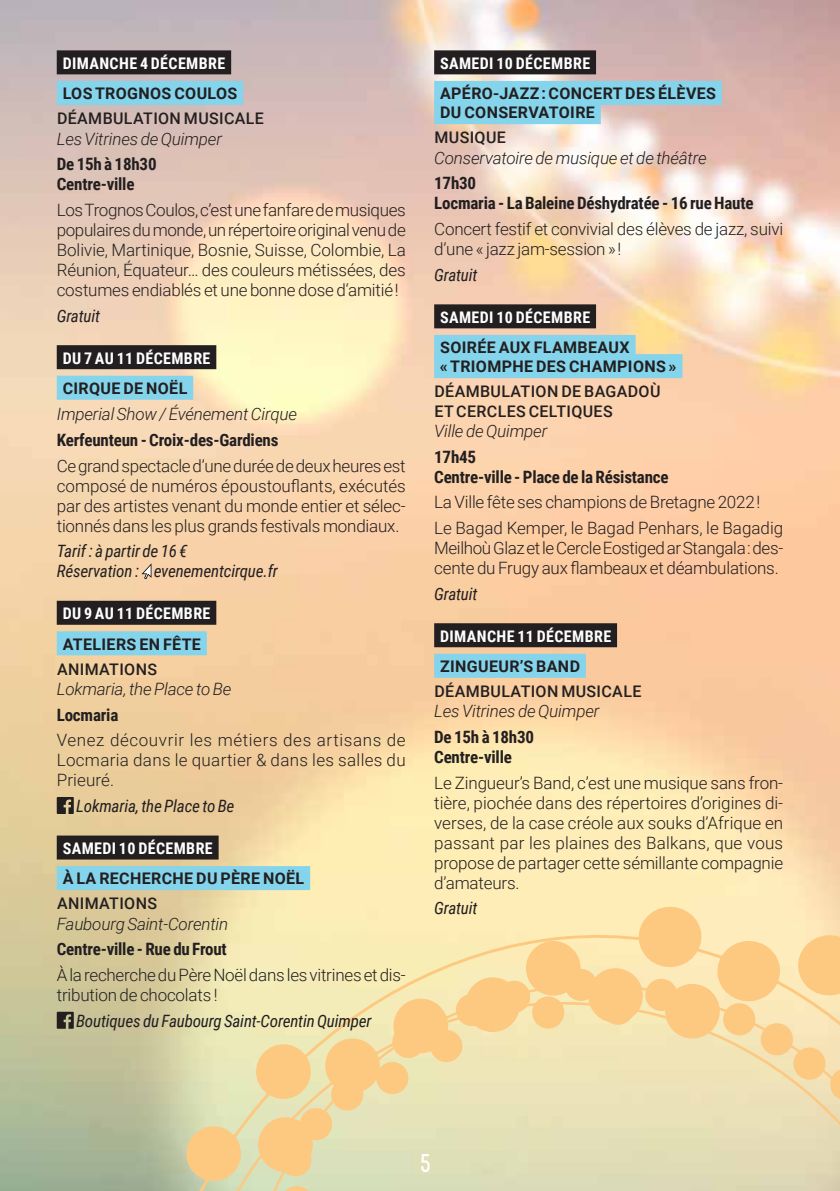
<style>
.page{position:relative;width:840px;height:1191px;background:#fff}
.page>*{position:absolute;margin:0;border:0;box-sizing:border-box;transform-origin:0 0}
.t1{font:700 24px "Rex";color:#fff}
.t2{font:300 17px/20px "Roboto";letter-spacing:-.01em;color:#231f20;text-align:justify}
.t3{font:700 17px/20px "Roboto Condensed";letter-spacing:-.01em;color:#231f20}
.t4{font:italic 300 17px "Roboto";letter-spacing:-.01em;color:#231f20}
.t5{font:italic 17px/20px "Roboto Condensed";letter-spacing:-.01em;color:#231f20}
.t6{font:700 16px/19.2px "Roboto";letter-spacing:.025em;color:#231f20}
.t7{font:700 16px "Roboto Condensed";letter-spacing:.025em;color:#fff}
.t8{font:500 16px/19.2px "Roboto";letter-spacing:.025em;color:#231f20}
</style>
<div class="page">
<img style="left:0;top:0;width:839px;height:1191px">
<svg style="left:139px;top:926px;width:700px;height:265px;background:#e7dcac"></svg>
<svg style="left:496px;top:905px;width:343px;height:197px;background:#f8dca5"></svg>
<div style="left:57px;top:50px;width:174px;height:24px;background:#231f20"></div>
<div style="left:57px;top:81px;width:186px;height:24px;background:#84d4ec"></div>
<div style="left:57px;top:345px;width:159px;height:24px;background:#231f20"></div>
<div style="left:57px;top:376px;width:136px;height:24px;background:#84d4ec"></div>
<div style="left:57px;top:601px;width:159px;height:24px;background:#231f20"></div>
<div style="left:57px;top:631px;width:150px;height:24px;background:#84d4ec"></div>
<div style="left:57px;top:835px;width:161px;height:24px;background:#231f20"></div>
<div style="left:57px;top:866px;width:253px;height:24px;background:#84d4ec"></div>
<svg style="left:141px;top:563px;width:10px;height:16px"></svg>
<svg style="left:57px;top:797px;width:17px;height:17px"></svg>
<svg style="left:57px;top:1011px;width:17px;height:17px"></svg>
<div style="left:434px;top:50px;width:161px;height:24px;background:#231f20"></div>
<div style="left:434px;top:81px;width:287px;height:24px;background:#84d4ec"></div>
<div style="left:434px;top:100px;width:166px;height:24px;background:#84d4ec"></div>
<div style="left:434px;top:304px;width:161px;height:24px;background:#231f20"></div>
<div style="left:434px;top:335px;width:201px;height:24px;background:#84d4ec"></div>
<div style="left:434px;top:354px;width:248px;height:24px;background:#84d4ec"></div>
<div style="left:434px;top:623px;width:182px;height:24px;background:#231f20"></div>
<div style="left:434px;top:654px;width:151px;height:24px;background:#84d4ec"></div>
<p class="t7" style="left:63px;top:52px;width:164px">DIMANCHE 4 DÉCEMBRE</p>
<p class="t6" style="left:63px;top:83px;width:176px">LOS TROGNOS COULOS</p>
<p class="t8" style="left:57px;top:108px;width:208px">DÉAMBULATION MUSICALE</p>
<p class="t4" style="left:57px;top:127px;width:167px">Les Vitrines de Quimper</p>
<p class="t3" style="left:57px;top:153px;width:101px">De 15h à 18h30<br>Centre-ville</p>
<p class="t2" style="left:57px;top:199px;width:350px">Los Trognos Coulos, c’est une fanfare de musiques populaires du monde, un répertoire original venu de Bolivie, Martinique, Bosnie, Suisse, Colombie, La Réunion, Équateur… des couleurs métissées, des costumes endiablés et une bonne dose d‘amitié !</p>
<p class="t5" style="left:57px;top:305px;width:45px">Gratuit</p>
<p class="t7" style="left:63px;top:346px;width:149px">DU 7 AU 11 DÉCEMBRE</p>
<p class="t6" style="left:63px;top:378px;width:126px">CIRQUE DE NOËL</p>
<p class="t4" style="left:57px;top:402px;width:242px">Imperial Show / Événement Cirque</p>
<p class="t3" style="left:57px;top:429px;width:223px">Kerfeunteun - Croix-des-Gardiens</p>
<p class="t2" style="left:57px;top:455px;width:350px">Ce grand spectacle d’une durée de deux heures est composé de numéros époustouflants, exécutés par des artistes venant du monde entier et sélec&shy;tionnés dans les plus grands festivals mondiaux.</p>
<p class="t5" style="left:57px;top:540px;width:222px">Tarif : à partir de 16 €<br>Réservation : evenementcirque.fr</p>
<p class="t7" style="left:63px;top:602px;width:149px">DU 9 AU 11 DÉCEMBRE</p>
<p class="t6" style="left:63px;top:634px;width:140px">ATELIERS EN FÊTE</p>
<p class="t8" style="left:57px;top:658px;width:101px">ANIMATIONS</p>
<p class="t4" style="left:57px;top:677px;width:176px">Lokmaria, the Place to Be</p>
<p class="t3" style="left:57px;top:704px;width:63px">Locmaria</p>
<p class="t2" style="left:57px;top:729px;width:350px">Venez découvrir les métiers des artisans de Locmaria dans le quartier &amp; dans les salles du Prieuré.</p>
<p class="t5" style="left:76px;top:795px;width:160px">Lokmaria, the Place to Be</p>
<p class="t7" style="left:63px;top:837px;width:151px">SAMEDI 10 DÉCEMBRE</p>
<p class="t6" style="left:63px;top:868px;width:243px">À LA RECHERCHE DU PÈRE NOËL</p>
<p class="t8" style="left:57px;top:893px;width:101px">ANIMATIONS</p>
<p class="t4" style="left:57px;top:911px;width:173px">Faubourg Saint-Corentin</p>
<p class="t3" style="left:57px;top:938px;width:171px">Centre-ville - Rue du Frout</p>
<p class="t2" style="left:57px;top:964px;width:350px">À la recherche du Père Noël dans les vitrines et dis&shy;tribution de chocolats !</p>
<p class="t5" style="left:76px;top:1010px;width:297px">Boutiques du Faubourg Saint-Corentin Quimper</p>
<p class="t7" style="left:440px;top:52px;width:151px">SAMEDI 10 DÉCEMBRE</p>
<p class="t6" style="left:440px;top:83px;width:277px">APÉRO-JAZZ : CONCERT DES ÉLÈVES<br>DU CONSERVATOIRE</p>
<p class="t8" style="left:434px;top:127px;width:73px">MUSIQUE</p>
<p class="t4" style="left:434px;top:146px;width:274px">Conservatoire de musique et de théâtre</p>
<p class="t3" style="left:434px;top:173px;width:321px">17h30<br>Locmaria - La Baleine Déshydratée - 16 rue Haute</p>
<p class="t2" style="left:434px;top:218px;width:350px">Concert festif et convivial des élèves de jazz, suivi d’une « jazz jam-session » !</p>
<p class="t5" style="left:434px;top:264px;width:45px">Gratuit</p>
<p class="t7" style="left:440px;top:306px;width:151px">SAMEDI 10 DÉCEMBRE</p>
<p class="t6" style="left:439px;top:337px;width:238px">SOIRÉE AUX FLAMBEAUX «TRIOMPHE DES CHAMPIONS »</p>
<p class="t8" style="left:434px;top:381px;width:227px">DÉAMBULATION DE BAGADOÙ<br>ET CERCLES CELTIQUES</p>
<p class="t4" style="left:434px;top:419px;width:114px">Ville de Quimper</p>
<p class="t3" style="left:434px;top:446px;width:236px">17h45<br>Centre-ville - Place de la Résistance</p>
<p class="t2" style="left:434px;top:489px;width:350px;line-height:25.6px">La Ville fête ses champions de Bretagne 2022 !<br>Le Bagad Kemper, le Bagad Penhars, le Bagadig</p>
<p class="t2" style="left:434px;top:537px;width:350px">Meilhoù Glaz et le Cercle Eostiged ar Stangala : des&shy;cente du Frugy aux flambeaux et déambulations.</p>
<p class="t5" style="left:434px;top:583px;width:45px">Gratuit</p>
<p class="t7" style="left:440px;top:624px;width:172px">DIMANCHE 11 DÉCEMBRE</p>
<p class="t6" style="left:440px;top:656px;width:141px">ZINGUEUR’S BAND</p>
<p class="t8" style="left:434px;top:681px;width:208px">DÉAMBULATION MUSICALE</p>
<p class="t4" style="left:434px;top:699px;width:167px">Les Vitrines de Quimper</p>
<p class="t3" style="left:434px;top:726px;width:101px">De 15h à 18h30<br>Centre-ville</p>
<p class="t2" style="left:434px;top:772px;width:350px">Le Zingueur’s Band, c’est une musique sans fron&shy;tière, piochée dans des répertoires d’origines di&shy;verses, de la case créole aux souks d’Afrique en passant par les plaines des Balkans, que vous propose de partager cette sémillante compagnie d’amateurs.</p>
<p class="t5" style="left:434px;top:897px;width:45px">Gratuit</p>
<h1 class="t1" style="left:420px;top:1147px;width:13px">5</h1>
</div>
